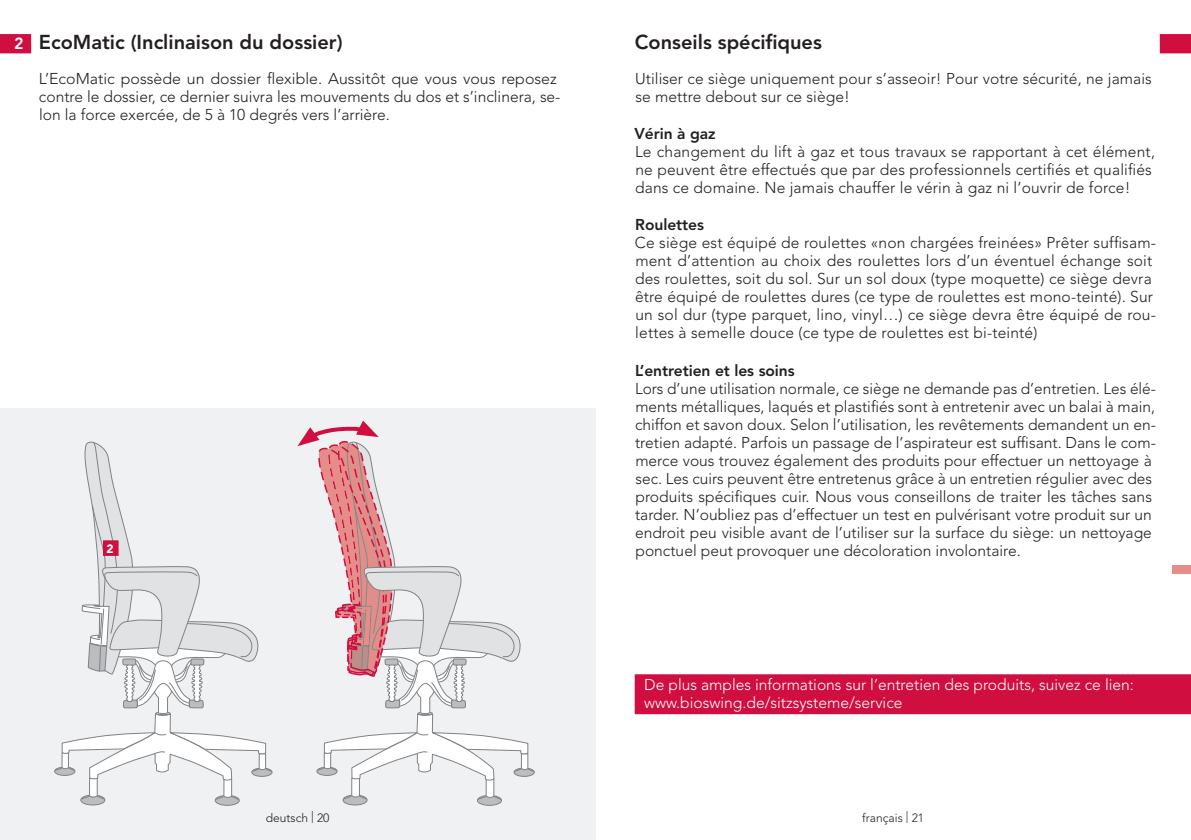
<style>
.page{position:relative;width:1191px;height:840px;background:#fff}
.page>*{position:absolute;margin:0;border:0;box-sizing:border-box;transform-origin:0 0}
.Blocksatz{font:800 20px "Avenir";color:#231f20}
.t1{font:800 16px "Avenir";color:#fff}
.Absatzformat_2{font:300 15.6px/18px "Avenir";color:#231f20}
.Blocksatz-2{font:300 15.6px/18px "Avenir";color:#231f20}
.t2{font:300 15.6px "Avenir";color:#fff}
.t3{font:800 15.6px "Avenir";letter-spacing:-.005em;color:#231f20}
.t4{font:300 12px "Avenir";color:#231f20}
.t5{font:900 12px "Avenir";color:#fff}
</style>
<div class="page">
<svg style="left:1159px;top:34px;width:32px;height:19px"></svg>
<svg style="left:0;top:34px;width:31px;height:19px"></svg>
<div style="left:0;top:408px;width:595px;height:431px;background:#f0f1f2"></div>
<svg style="left:54px;top:441px;width:219px;height:365px"></svg>
<svg style="left:297px;top:420px;width:238px;height:386px"></svg>
<div style="left:634px;top:674px;width:557px;height:39px;background:#d10e40"></div>
<div style="left:1172px;top:564px;width:19px;height:9px;background:#e68d89"></div>
<p class="t1" style="left:14px;top:34px;width:11px">2</p>
<p class="Blocksatz" style="left:39px;top:30px;width:305px">EcoMatic (Inclinaison du dossier)</p>
<p class="Blocksatz-2" style="left:39px;top:69px;width:523px">L’EcoMatic possède un dossier flexible. Aussitôt que vous vous reposez contre le dossier, ce dernier suivra les mouvements du dos et s’inclinera, se&shy;lon la force exercée, de 5 à 10 degrés vers l’arrière.</p>
<p class="t5" style="left:106px;top:541px;width:9px">2</p>
<p class="t4" style="left:266px;top:810px;width:65px">deutsch | 20</p>
<p class="Blocksatz" style="left:635px;top:30px;width:189px">Conseils spécifiques</p>
<p class="Blocksatz-2" style="left:635px;top:69px;width:518px">Utiliser ce siège uniquement pour s’asseoir! Pour votre sécurité, ne jamais se mettre debout sur ce siège!</p>
<p class="t3" style="left:634px;top:124px;width:82px">Vérin à gaz</p>
<p class="Absatzformat_2" style="left:635px;top:143px;width:521px">Le changement du lift à gaz et tous travaux se rapportant à cet élément, ne peuvent être effectués que par des professionnels certifiés et qualifiés dans ce domaine. Ne jamais chauffer le vérin à gaz ni l’ouvrir de force!</p>
<p class="t3" style="left:635px;top:215px;width:70px">Roulettes</p>
<p class="Absatzformat_2" style="left:635px;top:233px;width:522px">Ce siège est équipé de roulettes «non chargées freinées» Prêter suffisam&shy;ment d’attention au choix des roulettes lors d’un éventuel échange soit des roulettes, soit du sol. Sur un sol doux (type moquette) ce siège devra être équipé de roulettes dures (ce type de roulettes est mono-teinté). Sur un sol dur (type parquet, lino, vinyl…) ce siège devra être équipé de rou&shy;lettes à semelle douce (ce type de roulettes est bi-teinté)</p>
<p class="t3" style="left:635px;top:360px;width:161px">L’entretien et les soins</p>
<p class="Absatzformat_2" style="left:635px;top:379px;width:522px">Lors d’une utilisation normale, ce siège ne demande pas d’entretien. Les élé&shy;ments métalliques, laqués et plastifiés sont à entretenir avec un balai à main, chiffon et savon doux. Selon l’utilisation, les revêtements demandent un en&shy;tretien adapté. Parfois un passage de l’aspirateur est suffisant. Dans le com&shy;merce vous trouvez également des produits pour effectuer un nettoyage à sec. Les cuirs peuvent être entretenus grâce à un entretien régulier avec des produits spécifiques cuir. Nous vous conseillons de traiter les tâches sans tarder. N’oubliez pas d’effectuer un test en pulvérisant votre produit sur un endroit peu visible avant de l’utiliser sur la surface du siège: un nettoyage ponctuel peut provoquer une décoloration involontaire.</p>
<p class="t2" style="left:644px;top:675px;width:491px">De plus amples informations sur l’entretien des produits, suivez ce lien:</p>
<p class="t2" style="left:644px;top:693px;width:260px">www.bioswing.de/sitzsysteme/service</p>
<p class="t4" style="left:862px;top:810px;width:63px">français | 21</p>
</div>
